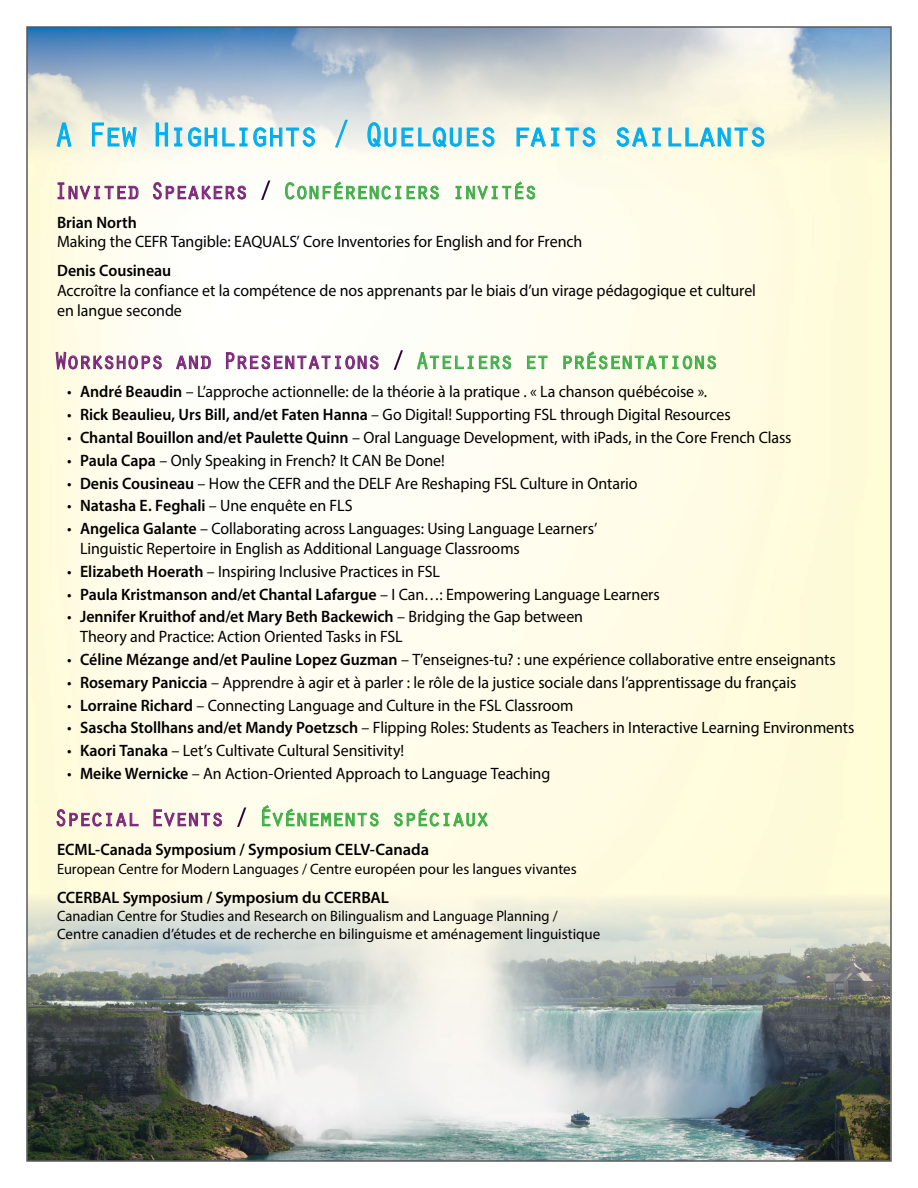
<style>
.page{position:relative;width:918px;height:1188px;background:#fff}
.page>*{position:absolute;margin:0;border:0;box-sizing:border-box;transform-origin:0 0}
.t1{font:34.5px "Orator Std";letter-spacing:-.11em;color:#00aeef}
.t2{font:24px "Orator Std";letter-spacing:-.08em;color:#41ad49}
.t3{font:24px "Orator Std";letter-spacing:-.08em;color:#7a287a}
.t4{font:16.5px/19.8px "Myriad Pro";letter-spacing:-.005em;color:#000}
.t5{font:600 16.5px "Myriad Pro";letter-spacing:-.005em;color:#000}
.t6{font:15px/18px "Myriad Pro";color:#000}
.s1{color:#7a287a}
.s2{color:#000}
.s3{color:#41ad49}
.s4{font-weight:600}
.s5{font-weight:400}
</style>
<div class="page">
<img style="left:29px;top:29px;width:860px;height:1130px">
<svg style="left:56px;top:119px;width:16px;height:28px"></svg>
<svg style="left:92px;top:122px;width:45px;height:33px"></svg>
<svg style="left:156px;top:122px;width:12px;height:25px"></svg>
<svg style="left:174px;top:127px;width:141px;height:20px"></svg>
<svg style="left:335px;top:120px;width:13px;height:28px"></svg>
<svg style="left:367px;top:122px;width:128px;height:26px;background:#c0e4ea"></svg>
<svg style="left:516px;top:127px;width:80px;height:20px;background:#bfe6e8"></svg>
<svg style="left:616px;top:127px;width:45px;height:20px"></svg>
<svg style="left:668px;top:127px;width:97px;height:20px;background:#bfe6e2"></svg>
<svg style="left:57px;top:182px;width:82px;height:18px"></svg>
<svg style="left:153px;top:182px;width:93px;height:18px"></svg>
<svg style="left:261px;top:180px;width:10px;height:20px"></svg>
<svg style="left:285px;top:181px;width:154px;height:19px"></svg>
<svg style="left:455px;top:181px;width:81px;height:19px"></svg>
<svg style="left:55px;top:351px;width:107px;height:38px"></svg>
<svg style="left:176px;top:354px;width:35px;height:16px"></svg>
<svg style="left:226px;top:352px;width:153px;height:18px"></svg>
<svg style="left:393px;top:350px;width:10px;height:20px"></svg>
<svg style="left:417px;top:348px;width:94px;height:22px"></svg>
<svg style="left:527px;top:355px;width:21px;height:14px"></svg>
<svg style="left:563px;top:351px;width:153px;height:19px;background:#cce7bf"></svg>
<svg style="left:56px;top:809px;width:83px;height:18px"></svg>
<svg style="left:153px;top:809px;width:69px;height:18px"></svg>
<svg style="left:237px;top:807px;width:10px;height:20px"></svg>
<svg style="left:262px;top:765px;width:117px;height:62px;background:#edf5dc"></svg>
<svg style="left:393px;top:808px;width:95px;height:19px;background:#cee7bf"></svg>
<h1 class="t1" style="left:54px;top:110px;width:716px">A Few Highlights / Quelques faits saillants</h1>
<h2 class="t2" style="left:54px;top:174px;width:485px"><span class="s1">Invited Speakers</span> <span class="s2">/</span> Conférenciers invités</h2>
<p class="t5" style="left:57px;top:212px;width:81px">Brian North</p>
<p class="t4" style="left:57px;top:232px;width:527px">Making the CEFR Tangible: EAQUALS’ Core Inventories for English and for French</p>
<p class="t5" style="left:57px;top:260px;width:116px">Denis Cousineau</p>
<p class="t4" style="left:57px;top:280px;width:700px">Accroître la confiance et la compétence de nos apprenants par le biais d’un virage pédagogique et culturel en langue seconde</p>
<h2 class="t3" style="left:54px;top:344px;width:666px">Workshops and Presentations <span class="s2">/</span> <span class="s3">Ateliers et présentations</span></h2>
<p class="t4" style="left:67px;top:382px;width:642px">• <span class="s4">André Beaudin</span> – L’approche actionnelle: de la théorie à la pratique . « La chanson québécoise ».</p>
<p class="t4" style="left:67px;top:405px;width:665px">• <span class="s4">Rick Beaulieu, Urs Bill, and/et Faten Hanna</span> – Go Digital! Supporting FSL through Digital Resources</p>
<p class="t4" style="left:67px;top:427px;width:726px">• <span class="s4">Chantal Bouillon and/et Paulette Quinn</span> – Oral Language Development, with iPads, in the Core French Class</p>
<p class="t4" style="left:67px;top:450px;width:379px">• <span class="s4">Paula Capa</span> – Only Speaking in French? It CAN Be Done!</p>
<p class="t4" style="left:67px;top:473px;width:572px">• <span class="s4">Denis Cousineau</span> – How the CEFR and the DELF Are Reshaping FSL Culture in Ontario</p>
<p class="t4" style="left:67px;top:496px;width:287px">• <span class="s4">Natasha E. Feghali</span> – Une enquête en FLS</p>
<p class="t4" style="left:80px;top:519px;width:519px;text-indent:-13px">• <span class="s4">Angelica Galante</span> – Collaborating across Languages: Using Language Learners’<br>Linguistic Repertoire in English as Additional Language Classrooms</p>
<p class="t4" style="left:67px;top:561px;width:374px">• <span class="s4">Elizabeth Hoerath</span> – Inspiring Inclusive Practices in FSL</p>
<p class="t5" style="left:67px;top:584px;width:594px"><span class="s5">•</span> Paula Kristmanson and/et Chantal Lafargue <span class="s5">– I Can…: Empowering Language Learners</span></p>
<p class="t4" style="left:80px;top:607px;width:505px;text-indent:-13px">• <span class="s4">Jennifer Kruithof and/et Mary Beth Backewich</span> – Bridging the Gap between<br>Theory and Practice: Action Oriented Tasks in FSL</p>
<p class="t4" style="left:67px;top:649px;width:770px">• <span class="s4">Céline Mézange and/et Pauline Lopez Guzman</span> – T’enseignes-tu? : une expérience collaborative entre enseignants</p>
<p class="t4" style="left:67px;top:672px;width:731px">• <span class="s4">Rosemary Paniccia</span> – Apprendre à agir et à parler : le rôle de la justice sociale dans l’apprentissage du français</p>
<p class="t4" style="left:67px;top:695px;width:508px">• <span class="s4">Lorraine Richard</span> – Connecting Language and Culture in the FSL Classroom</p>
<p class="t4" style="left:67px;top:718px;width:789px">• <span class="s4">Sascha Stollhans and/et Mandy Poetzsch</span> – Flipping Roles: Students as Teachers in Interactive Learning Environments</p>
<p class="t4" style="left:67px;top:741px;width:339px">• <span class="s4">Kaori Tanaka</span> – Let’s Cultivate Cultural Sensitivity!</p>
<p class="t4" style="left:67px;top:763px;width:485px">• <span class="s4">Meike Wernicke</span> – An Action-Oriented Approach to Language Teaching</p>
<h2 class="t2" style="left:54px;top:801px;width:437px"><span class="s1">Special Events</span> <span class="s2">/</span> Événements spéciaux</h2>
<p class="t5" style="left:57px;top:839px;width:373px">ECML-Canada Symposium / Symposium CELV-Canada</p>
<p class="t6" style="left:57px;top:860px;width:521px">European Centre for Modern Languages / Centre européen pour les langues vivantes</p>
<p class="t5" style="left:57px;top:887px;width:334px">CCERBAL Symposium / Symposium du CCERBAL</p>
<p class="t6" style="left:57px;top:907px;width:545px">Canadian Centre for Studies and Research on Bilingualism and Language Planning /<br>Centre canadien d’études et de recherche en bilinguisme et aménagement linguistique</p>
</div>
